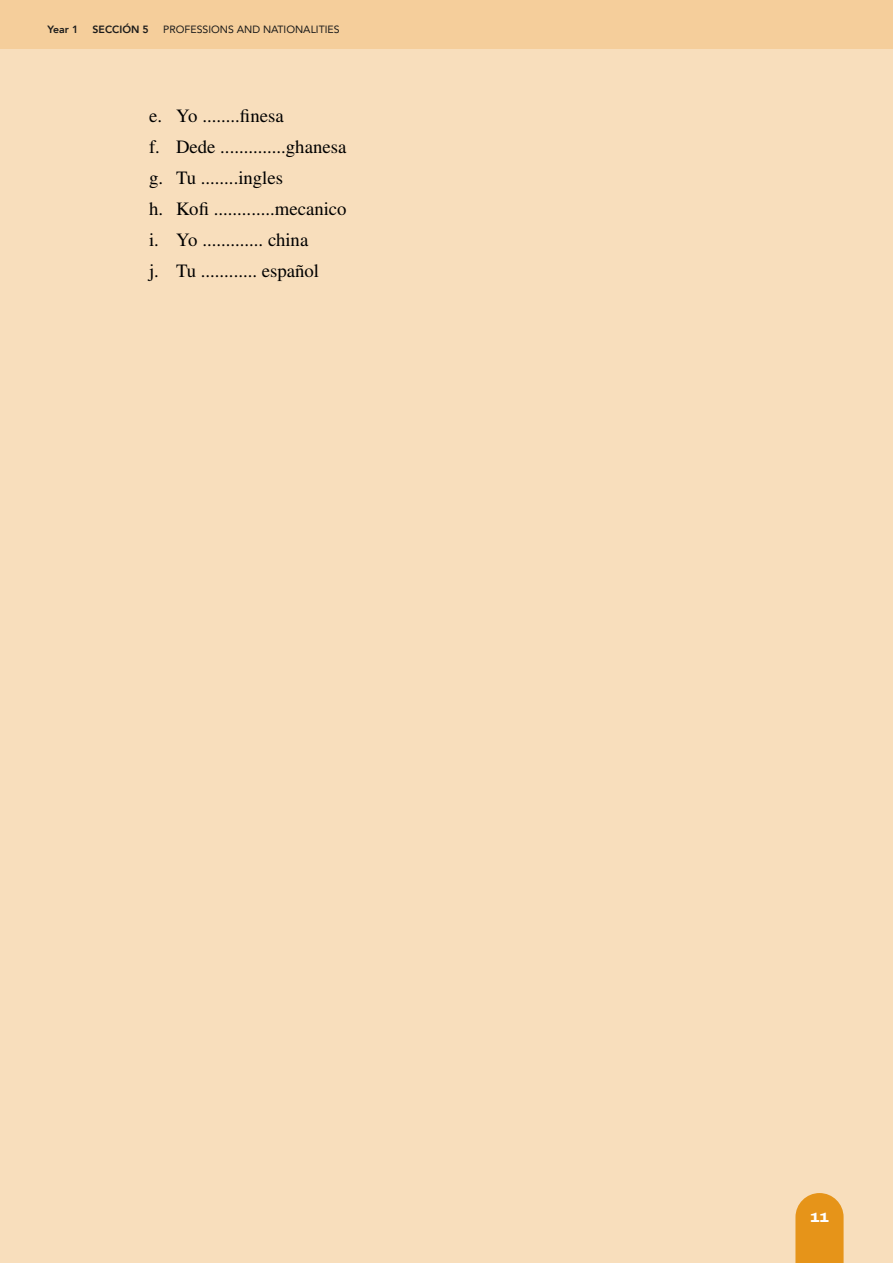
<style>
.page{position:relative;width:893px;height:1263px;background:#f8debc}
.page>*{position:absolute;margin:0;border:0;box-sizing:border-box;transform-origin:0 0}
.t1{font:18.75px/31px "STIX General";color:#000}
.t2{font:800 13.5px "Archivo Expanded";color:#fff}
.t3{font:10.5px "Avenir";color:#1a1a1a}
.t4{font:800 10.5px "Avenir";color:#1a1a1a}
</style>
<div class="page">
<svg style="left:795px;top:1193px;width:49px;height:70px;background:#e79a27"></svg>
<div style="left:0;top:0;width:893px;height:49px;background:#f5ce9b"></div>
<p class="t4" style="left:48px;top:21px;width:32px">Year 1</p>
<p class="t4" style="left:93px;top:21px;width:58px">SECCIÓN 5</p>
<p class="t3" style="left:163px;top:21px;width:178px">PROFESSIONS AND NATIONALITIES</p>
<p class="t1" style="left:149px;top:101px;width:199px">e. Yo ........finesa<br>f. Dede ..............ghanesa g. Tu ........ingles<br>h. Kofi .............mecanico i. Yo ............. china<br>j. Tu ............ español</p>
<p class="t2" style="left:810px;top:1207px;width:20px">11</p>
</div>
